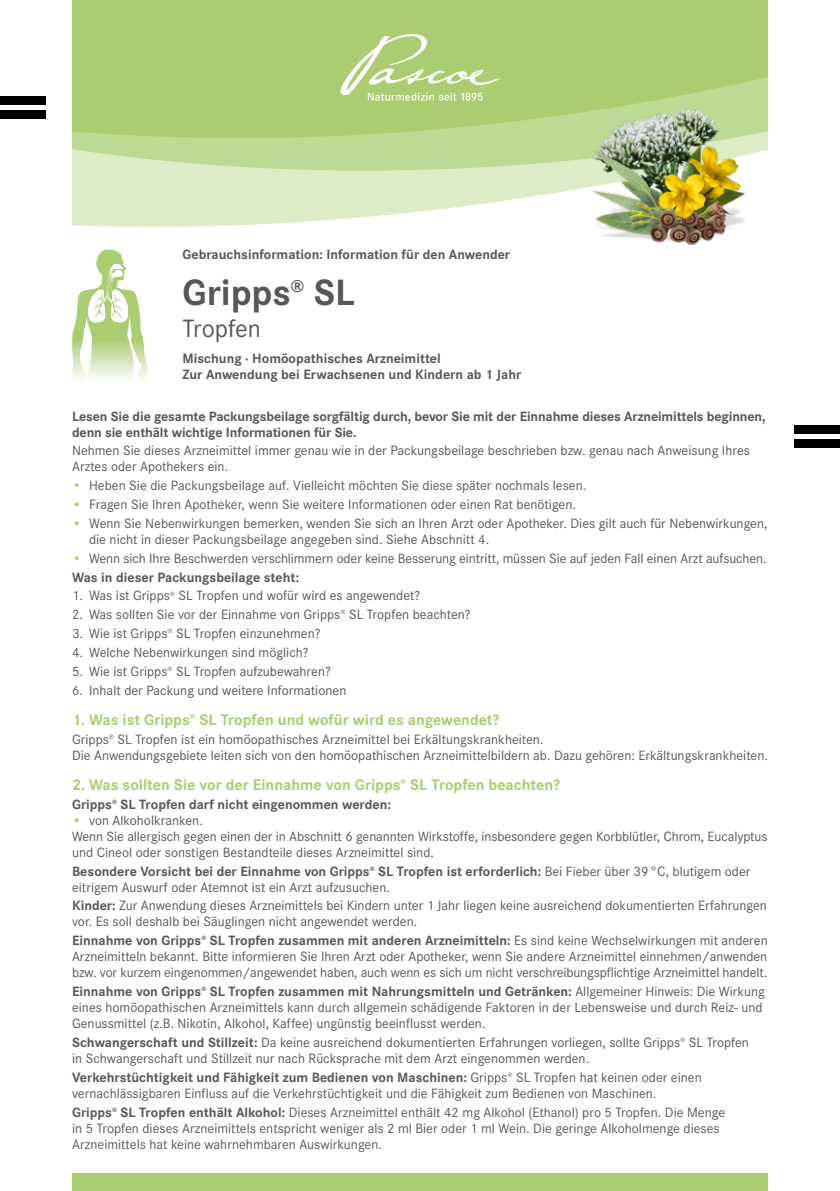
<style>
.page{position:relative;width:840px;height:1191px;background:#fff}
.page>*{position:absolute;margin:0;border:0;box-sizing:border-box;transform-origin:0 0}
.t1{font:700 38px "Corporate S Pro";color:#575756}
.t2{font:26px "Corporate S Pro";color:#575756}
.t3{font:700 16px "Corporate S Pro";color:#aacd71}
.t4{font:14px/16px "Corporate S Pro";color:#575756}
.t5{font:700 14px/16px "Corporate S Pro";letter-spacing:-.005em;color:#575756}
.s1{color:#aacd71}
.s2{font-weight:700}
</style>
<div class="page">
<svg style="left:72px;top:186px;width:505px;height:41px;fill:#ddebc6"></svg>
<svg style="left:72px;top:0;width:695px;height:186px;background:#b2d27f"></svg>
<div style="left:72px;top:1174px;width:695px;height:17px;background:#aacd71"></div>
<svg style="left:340px;top:34px;width:159px;height:67px;background:#b7d588"></svg>
<div style="left:0;top:96px;width:45px;height:9px;background:#000"></div>
<div style="left:0;top:111px;width:45px;height:8px;background:#000"></div>
<div style="left:794px;top:439px;width:45px;height:9px;background:#000"></div>
<div style="left:794px;top:425px;width:45px;height:9px;background:#000"></div>
<img style="left:72px;top:249px;width:76px;height:130px">
<img style="left:107px;top:264px;width:16px;height:10px">
<svg style="left:86px;top:274px;width:43px;height:48px"></svg>
<img style="left:577px;top:87px;width:190px;height:158px">
<p class="t5" style="left:182px;top:245px;width:329px">Gebrauchsinformation: Information für den Anwender</p>
<h1 class="t1" style="left:182px;top:262px;width:174px">Gripps<sup>®</sup> SL</h1>
<h2 class="t2" style="left:182px;top:309px;width:80px">Tropfen</h2>
<p class="t5" style="left:182px;top:349px;width:340px">Mischung · Homöopathisches Arzneimittel<br>Zur Anwendung bei Erwachsenen und Kindern ab 1 Jahr</p>
<p class="t5" style="left:72px;top:407px;width:694px">Lesen Sie die gesamte Packungsbeilage sorgfältig durch, bevor Sie mit der Einnahme dieses Arzneimittels beginnen, denn sie enthält wichtige Informationen für Sie.</p>
<p class="t4" style="left:72px;top:442px;width:679px">Nehmen Sie dieses Arzneimittel immer genau wie in der Packungsbeilage beschrieben bzw. genau nach Anweisung Ihres<br>Arztes oder Apothekers ein.</p>
<p class="t4" style="left:72px;top:476px;width:515px"><span class="s1">•</span> Heben Sie die Packungsbeilage auf. Vielleicht möchten Sie diese später nochmals lesen.</p>
<p class="t4" style="left:72px;top:495px;width:505px"><span class="s1">•</span> Fragen Sie Ihren Apotheker, wenn Sie weitere Informationen oder einen Rat benötigen.</p>
<p class="t4" style="left:89px;top:514px;width:679px;text-indent:-17px"><span class="s1">•</span> Wenn Sie Nebenwirkungen bemerken, wenden Sie sich an Ihren Arzt oder Apotheker. Dies gilt auch für Nebenwirkungen, die nicht in dieser Packungsbeilage angegeben sind. Siehe Abschnitt 4.</p>
<p class="t4" style="left:72px;top:547px;width:695px;line-height:18.8px"><span class="s1">•</span> Wenn sich Ihre Beschwerden verschlimmern oder keine Besserung eintritt, müssen Sie auf jeden Fall einen Arzt aufsuchen.<br><span class="s2">Was in dieser Packungsbeilage steht:</span></p>
<p class="t4" style="left:72px;top:587px;width:349px">1. Was ist Gripps<sup>®</sup> SL Tropfen und wofür wird es angewendet?</p>
<p class="t4" style="left:72px;top:605px;width:400px">2. Was sollten Sie vor der Einnahme von Gripps<sup>®</sup> SL Tropfen beachten?</p>
<p class="t4" style="left:72px;top:624px;width:250px">3. Wie ist Gripps<sup>®</sup> SL Tropfen einzunehmen?</p>
<p class="t4" style="left:72px;top:643px;width:238px">4. Welche Nebenwirkungen sind möglich?</p>
<p class="t4" style="left:72px;top:662px;width:260px">5. Wie ist Gripps<sup>®</sup> SL Tropfen aufzubewahren?</p>
<p class="t4" style="left:72px;top:681px;width:276px">6. Inhalt der Packung und weitere Informationen</p>
<p class="t3" style="left:72px;top:707px;width:428px">1. Was ist Gripps<sup>®</sup> SL Tropfen und wofür wird es angewendet?</p>
<p class="t4" style="left:72px;top:730px;width:697px">Gripps<sup>®</sup> SL Tropfen ist ein homöopathisches Arzneimittel bei Erkältungskrankheiten.<br>Die Anwendungsgebiete leiten sich von den homöopathischen Arzneimittelbildern ab. Dazu gehören: Erkältungskrankheiten.</p>
<p class="t3" style="left:72px;top:772px;width:489px">2. Was sollten Sie vor der Einnahme von Gripps<sup>®</sup> SL Tropfen beachten?</p>
<p class="t5" style="left:72px;top:795px;width:320px">Gripps<sup>®</sup> SL Tropfen darf nicht eingenommen werden:</p>
<p class="t4" style="left:72px;top:811px;width:696px"><span class="s1">•</span> von Alkoholkranken.<br>Wenn Sie allergisch gegen einen der in Abschnitt 6 genannten Wirkstoffe, insbesondere gegen Korbblütler, Chrom, Eucalyptus und Cineol oder sonstigen Bestandteile dieses Arzneimittel sind.</p>
<p class="t4" style="left:72px;top:862px;width:679px"><span class="s2">Besondere Vorsicht bei der Einnahme von Gripps</span><sup>®</sup> <span class="s2">SL Tropfen ist erforderlich:</span> Bei Fieber über 39°C, blutigem oder eitrigem Auswurf oder Atemnot ist ein Arzt aufzusuchen.</p>
<p class="t4" style="left:72px;top:896px;width:695px"><span class="s2">Kinder:</span> Zur Anwendung dieses Arzneimittels bei Kindern unter 1 Jahr liegen keine ausreichend dokumentierten Erfahrungen vor. Es soll deshalb bei Säuglingen nicht angewendet werden.</p>
<p class="t4" style="left:72px;top:931px;width:696px;text-align:justify"><span class="s2">Einnahme von Gripps</span><sup>®</sup> <span class="s2">SL Tropfen zusammen mit anderen Arzneimitteln:</span> Es sind keine Wechselwirkungen mit anderen Arzneimitteln bekannt. Bitte informieren Sie Ihren Arzt oder Apotheker, wenn Sie andere Arzneimittel einnehmen/anwenden bzw. vor kurzem eingenommen/angewendet haben, auch wenn es sich um nicht verschreibungspflichtige Arzneimittel handelt.</p>
<p class="t4" style="left:72px;top:982px;width:694px"><span class="s2">Einnahme von Gripps</span><sup>®</sup> <span class="s2">SL Tropfen zusammen mit Nahrungsmitteln und Getränken:</span> Allgemeiner Hinweis: Die Wirkung eines homöopathischen Arzneimittels kann durch allgemein schädigende Faktoren in der Lebensweise und durch Reiz- und<br>Genussmittel (z.B. Nikotin, Alkohol, Kaffee) ungünstig beeinflusst werden.</p>
<p class="t4" style="left:72px;top:1033px;width:678px"><span class="s2">Schwangerschaft und Stillzeit:</span> Da keine ausreichend dokumentierten Erfahrungen vorliegen, sollte Gripps<sup>®</sup> SL Tropfen in Schwangerschaft und Stillzeit nur nach Rücksprache mit dem Arzt eingenommen werden.</p>
<p class="t4" style="left:72px;top:1068px;width:630px"><span class="s2">Verkehrstüchtigkeit und Fähigkeit zum Bedienen von Maschinen:</span> Gripps<sup>®</sup> SL Tropfen hat keinen oder einen vernachlässigbaren Einfluss auf die Verkehrstüchtigkeit und die Fähigkeit zum Bedienen von Maschinen.</p>
<p class="t4" style="left:72px;top:1103px;width:654px"><span class="s2">Gripps</span><sup>®</sup> <span class="s2">SL Tropfen enthält Alkohol:</span> Dieses Arzneimittel enthält 42 mg Alkohol (Ethanol) pro 5 Tropfen. Die Menge in 5 Tropfen dieses Arzneimittels entspricht weniger als 2 ml Bier oder 1 ml Wein. Die geringe Alkoholmenge dieses<br>Arzneimittels hat keine wahrnehmbaren Auswirkungen.</p>
</div>
